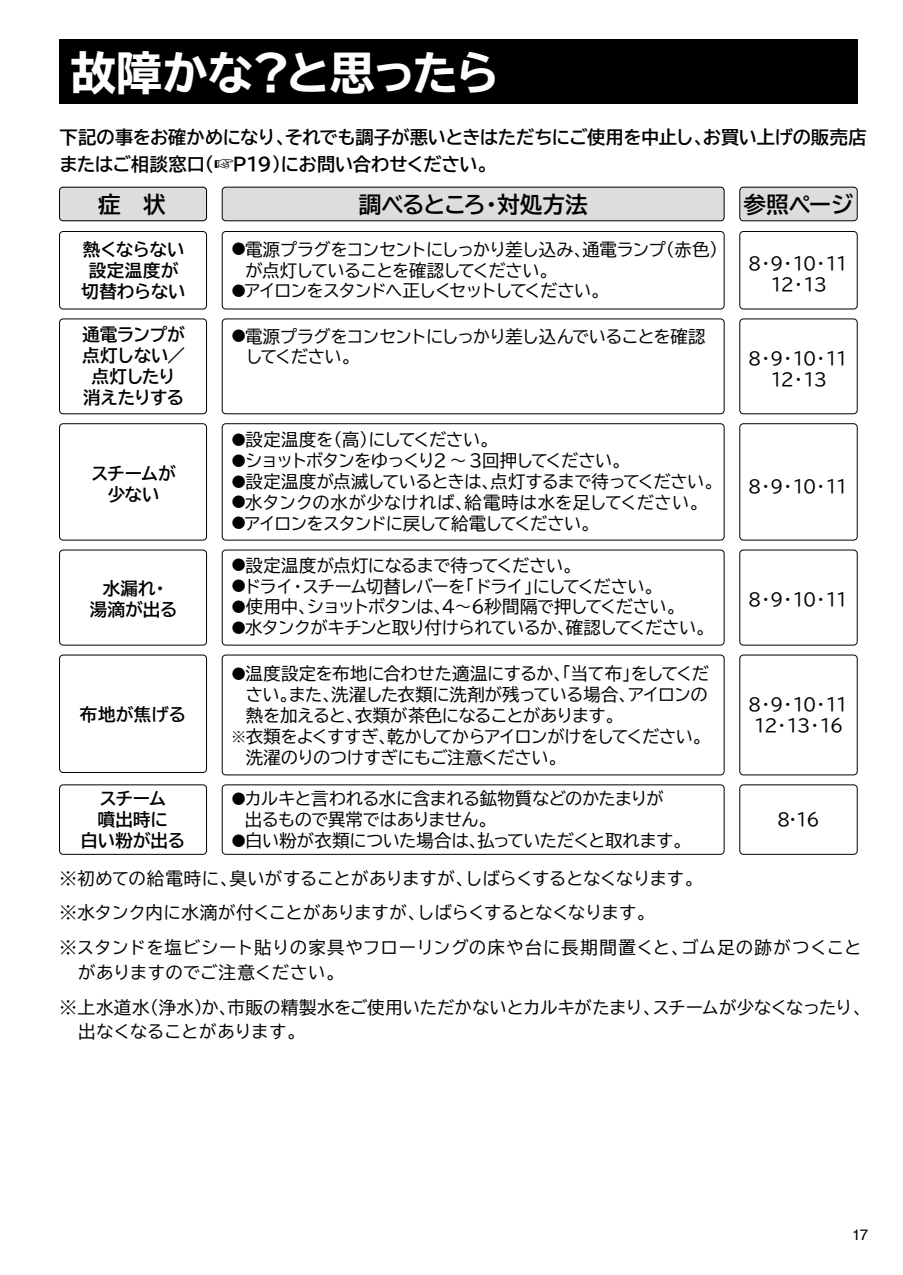
<style>
.page{position:relative;width:903px;height:1275px;background:#fff}
.page>*{position:absolute;margin:0;border:0;box-sizing:border-box;transform-origin:0 0}
.t1{font:700 expanded 45.5px "TBUD Go Std";letter-spacing:-.035em;color:#fff}
.t2{font:700 22.57px "TBUD Go Std";letter-spacing:-.025em;color:#000}
.t3{font:700 18.2px/27.3px "TBUD Go Std";letter-spacing:-.015em;color:#000}
.t4{font:17.5px/34.6px "TBUD Go Std";color:#000}
.t5{font:700 17.5px/21px "TBUD Go Std";letter-spacing:-.01em;color:#000;text-align:center}
.t6{font:700 17.5px/21px "TBUD Go Std";letter-spacing:-.03em;color:#000;text-align:center}
.t7{font:700 17.5px/21px "TBUD Go Std";letter-spacing:.01em;color:#000;text-align:center}
.t8{font:17.32px/20.8px "TBUD Go Std";letter-spacing:-.05em;color:#000}
.t9{font:17.32px "TBUD Go Std";letter-spacing:-.03em;color:#000}
.t10{font:17.32px "TBUD Go Std";letter-spacing:-.02em;color:#000}
.t11{font:17.32px "TBUD Go Std";letter-spacing:.01em;color:#000}
.t12{font:17.32px "TBUD Go Std";letter-spacing:-.09em;color:#000}
.t13{font:17.32px "TBUD Go Std";letter-spacing:-.085em;color:#000}
.t14{font:17.32px "TBUD Go Std";letter-spacing:-.08em;color:#000}
.t15{font:17.32px "TBUD Go Std";letter-spacing:-.075em;color:#000}
.t16{font:700 17.32px "TBUD Go Std";letter-spacing:.015em;color:#000}
.t17{font:15.22px "Helvetica";color:#000}
.s1{font-size:13.83px}
</style>
<div class="page">
<div style="left:60px;top:40px;width:798px;height:64px;background:#000"></div>
<div style="left:222px;top:187px;width:502px;height:34px;background:#dcdddd;border-radius:4px"></div>
<div style="left:222px;top:187px;width:502px;height:34px;border:1px solid #000;border-radius:4px"></div>
<div style="left:60px;top:187px;width:147px;height:34px;background:#dcdddd;border-radius:4px"></div>
<div style="left:59px;top:187px;width:148px;height:34px;border:1px solid #000;border-radius:4px"></div>
<div style="left:222px;top:231px;width:502px;height:78px;border:1px solid #000;border-radius:4px"></div>
<div style="left:739px;top:231px;width:119px;height:78px;border:1px solid #000;border-radius:4px"></div>
<div style="left:740px;top:187px;width:117px;height:34px;background:#dcdddd;border-radius:4px"></div>
<div style="left:739px;top:187px;width:119px;height:34px;border:1px solid #000;border-radius:4px"></div>
<div style="left:59px;top:231px;width:148px;height:78px;border:1px solid #000;border-radius:4px"></div>
<div style="left:222px;top:318px;width:502px;height:96px;border:1px solid #000;border-radius:4px"></div>
<div style="left:739px;top:318px;width:119px;height:96px;border:1px solid #000;border-radius:4px"></div>
<div style="left:59px;top:318px;width:148px;height:96px;border:1px solid #000;border-radius:4px"></div>
<div style="left:222px;top:784px;width:502px;height:71px;border:1px solid #000;border-radius:4px"></div>
<div style="left:222px;top:655px;width:502px;height:120px;border:1px solid #000;border-radius:4px"></div>
<div style="left:222px;top:550px;width:502px;height:96px;border:1px solid #000;border-radius:4px"></div>
<div style="left:222px;top:423px;width:502px;height:118px;border:1px solid #000;border-radius:4px"></div>
<div style="left:739px;top:784px;width:119px;height:71px;border:1px solid #000;border-radius:4px"></div>
<div style="left:739px;top:655px;width:119px;height:120px;border:1px solid #000;border-radius:4px"></div>
<div style="left:739px;top:550px;width:119px;height:96px;border:1px solid #000;border-radius:4px"></div>
<div style="left:739px;top:423px;width:119px;height:118px;border:1px solid #000;border-radius:4px"></div>
<div style="left:59px;top:784px;width:148px;height:71px;border:1px solid #000;border-radius:4px"></div>
<div style="left:59px;top:550px;width:148px;height:96px;border:1px solid #000;border-radius:4px"></div>
<div style="left:59px;top:423px;width:148px;height:118px;border:1px solid #000;border-radius:4px"></div>
<div style="left:59px;top:655px;width:148px;height:118px;border:1px solid #000;border-radius:4px"></div>
<h1 class="t1" style="left:70px;top:47px;width:431px">故障かな？と思ったら</h1>
<p class="t3" style="left:60px;top:124px;width:808px">下記の事をお確かめになり、それでも調子が悪いときはただちにご使用を中止し、お買い上げの販売店またはご相談窓口（☞P19）にお問い合わせください。</p>
<h2 class="t2" style="left:98px;top:186px;width:69px">症　状</h2>
<p class="t5" style="left:82px;top:239px;width:106px">熱くならない設定温度が切替わらない</p>
<p class="t6" style="left:82px;top:325px;width:104px">通電ランプが点灯しない／点灯したり消えたりする</p>
<p class="t5" style="left:91px;top:463px;width:86px">スチームが少ない</p>
<p class="t7" style="left:90px;top:578px;width:89px">水漏れ・湯滴が出る</p>
<p class="t16" style="left:80px;top:700px;width:108px">布地が焦げる</p>
<p class="t5" style="left:81px;top:789px;width:106px">スチーム<br>噴出時に<br>白い粉が出る</p>
<h2 class="t2" style="left:359px;top:186px;width:230px">調べるところ・対処方法</h2>
<h2 class="t2" style="left:743px;top:186px;width:111px">参照ページ</h2>
<p class="t8" style="left:246px;top:239px;width:483px;text-indent:-14px"><span class="s1">●</span>電源プラグをコンセントにしっかり差し込み、通電ランプ（赤色）が点灯していることを確認してください。</p>
<p class="t14" style="left:232px;top:277px;width:379px"><span class="s1">●</span>アイロンをスタンドへ正しくセットしてください。</p>
<p class="t8" style="left:246px;top:325px;width:461px;text-indent:-14px"><span class="s1">●</span>電源プラグをコンセントにしっかり差し込んでいることを確認してください。</p>
<p class="t9" style="left:232px;top:425px;width:268px"><span class="s1">●</span>設定温度を（高）にしてください。</p>
<p class="t13" style="left:232px;top:446px;width:400px"><span class="s1">●</span>ショットボタンをゆっくり2 ～ 3回押してください。</p>
<p class="t8" style="left:232px;top:471px;width:492px"><span class="s1">●</span>設定温度が点滅しているときは、点灯するまで待ってください。</p>
<p class="t11" style="left:232px;top:488px;width:477px"><span class="s1">●</span>水タンクの水が少なければ、給電時は水を足してください。</p>
<p class="t15" style="left:232px;top:509px;width:369px"><span class="s1">●</span>アイロンをスタンドに戻して給電してください。</p>
<p class="t8" style="left:232px;top:554px;width:351px"><span class="s1">●</span>設定温度が点灯になるまで待ってください。</p>
<p class="t12" style="left:232px;top:572px;width:432px"><span class="s1">●</span>ドライ・スチーム切替レバーを「ドライ」にしてください。</p>
<p class="t8" style="left:232px;top:596px;width:454px"><span class="s1">●</span>使用中、ショットボタンは、4～6秒間隔で押してください。</p>
<p class="t8" style="left:232px;top:617px;width:484px"><span class="s1">●</span>水タンクがキチンと取り付けられているか、確認してください。</p>
<p class="t10" style="left:232px;top:660px;width:479px"><span class="s1">●</span>温度設定を布地に合わせた適温にするか、「当て布」をしてくだ</p>
<p class="t8" style="left:246px;top:684px;width:464px">さい。また、洗濯した衣類に洗剤が残っている場合、アイロンの</p>
<p class="t8" style="left:246px;top:705px;width:379px">熱を加えると、衣類が茶色になることがあります。</p>
<p class="t8" style="left:232px;top:726px;width:480px"><span class="s1">※</span>衣類をよくすすぎ、乾かしてからアイロンがけをしてください。</p>
<p class="t8" style="left:246px;top:747px;width:322px">洗濯のりのつけすぎにもご注意ください。</p>
<p class="t8" style="left:245px;top:788px;width:421px;text-indent:-13px"><span class="s1">●</span>カルキと言われる水に含まれる鉱物質などのかたまりが出るもので異常ではありません。</p>
<p class="t9" style="left:232px;top:826px;width:461px"><span class="s1">●</span>白い粉が衣類についた場合は、払っていただくと取れます。</p>
<p class="t8" style="left:748px;top:253px;width:102px;text-align:center">8・9・10・11<br>12・13</p>
<p class="t8" style="left:748px;top:348px;width:102px;text-align:center">8・9・10・11<br>12・13</p>
<p class="t8" style="left:748px;top:476px;width:102px">8・9・10・11</p>
<p class="t8" style="left:748px;top:589px;width:102px">8・9・10・11</p>
<p class="t8" style="left:748px;top:694px;width:102px;text-align:center">8・9・10・11<br>12・13・16</p>
<p class="t8" style="left:777px;top:809px;width:44px">8・1 6</p>
<p class="t4" style="left:60px;top:860px;width:803px">※初めての給電時に、臭いがすることがありますが、しばらくするとなくなります。<br>※水タンク内に水滴が付くことがありますが、しばらくするとなくなります。<br>※スタンドを塩ビシート貼りの家具やフローリングの床や台に長期間置くと、ゴム足の跡がつくこと</p>
<p class="t4" style="left:60px;top:955px;width:812px">　がありますのでご注意ください。<br>※上水道水（浄水）か、市販の精製水をご使用いただかないとカルキがたまり、スチームが少なくなったり、</p>
<p class="t4" style="left:60px;top:1014px;width:247px">　出なくなることがあります。</p>
<p class="t17" style="left:852px;top:1223px;width:17px">17</p>
</div>
